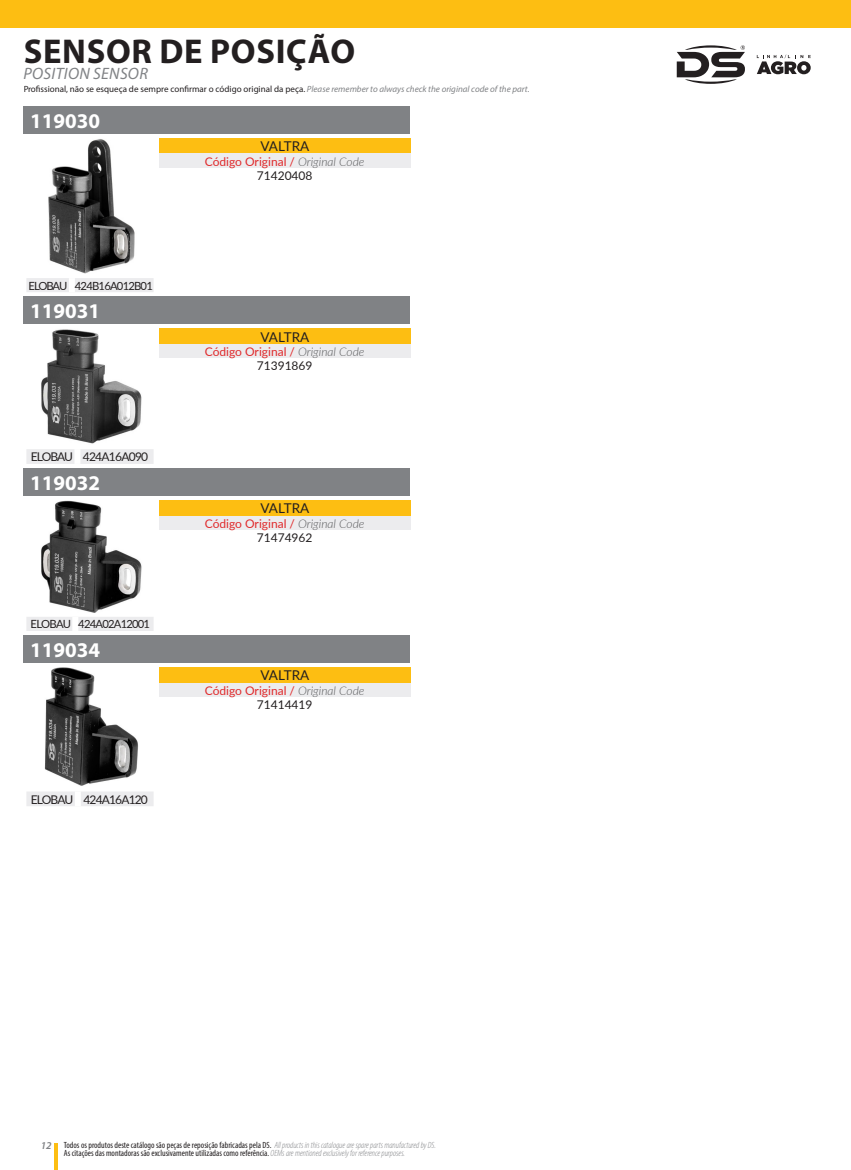
<style>
.page{position:relative;width:851px;height:1170px;background:#fff}
.page>*{position:absolute;margin:0;border:0;box-sizing:border-box;transform-origin:0 0}
.Titulo{font:700 34.5px "Myriad Pro";letter-spacing:.02em;color:#231f20}
.t1{font:700 21px "Myriad Pro";color:#fff}
.Titulo-2{font:italic 16.5px "Myriad Pro";letter-spacing:.02em;color:#808285}
.t2{font:13.5px "Lato";color:#231f20}
.t3{font:12px "Lato";color:#e0282a}
.t4{font:12px "Lato";color:#231f20}
.t5{font:12px "Lato";letter-spacing:-.03em;color:#231f20}
.t6{font:12px "Lato";letter-spacing:-.07em;color:#231f20}
.t7{font:12px "Lato";letter-spacing:-.06em;color:#231f20}
.t8{font:11.25px "Lato";letter-spacing:-.07em;color:#231f20}
.t9{font:italic 600 10.5px "Myriad Pro";color:#808285}
.t10{font:condensed 9px/7.5px "Myriad Pro";color:#231f20}
.t11{font:9px "Myriad Pro";color:#231f20}
.s1{font-style:italic;color:#808285}
.s2{font-weight:300;font-style:italic;color:#57585a}
.s3{font-weight:300;font-style:italic;color:#808285}
</style>
<div class="page">
<hr style="left:55px;top:1142px;width:3px;height:27px;background:#fdbe12">
<svg style="left:676px;top:45px;width:68px;height:39px"></svg>
<svg style="left:756px;top:55px;width:54px;height:19px"></svg>
<div style="left:0;top:0;width:850px;height:28px;background:#fdbe12"></div>
<div style="left:23px;top:297px;width:387px;height:27px;background:#808285"></div>
<div style="left:23px;top:468px;width:387px;height:27px;background:#808285"></div>
<div style="left:23px;top:635px;width:387px;height:27px;background:#808285"></div>
<img style="left:41px;top:329px;width:101px;height:115px">
<img style="left:41px;top:500px;width:101px;height:112px">
<img style="left:44px;top:667px;width:94px;height:119px">
<div style="left:159px;top:328px;width:251px;height:16px;background:#fdbe12"></div>
<div style="left:159px;top:344px;width:251px;height:14px;background:#ececee"></div>
<div style="left:159px;top:500px;width:251px;height:16px;background:#fdbe12"></div>
<div style="left:159px;top:516px;width:251px;height:14px;background:#ececee"></div>
<div style="left:159px;top:667px;width:251px;height:15px;background:#fdbe12"></div>
<div style="left:159px;top:682px;width:251px;height:15px;background:#ececee"></div>
<div style="left:26px;top:617px;width:127px;height:14px;background:#ececee"></div>
<div style="left:72px;top:616px;width:6px;height:15px;background:#fff"></div>
<div style="left:26px;top:792px;width:127px;height:14px;background:#ececee"></div>
<div style="left:75px;top:791px;width:6px;height:15px;background:#fff"></div>
<div style="left:26px;top:449px;width:127px;height:15px;background:#ececee"></div>
<div style="left:74px;top:449px;width:6px;height:15px;background:#fff"></div>
<div style="left:23px;top:106px;width:387px;height:28px;background:#808285"></div>
<img style="left:48px;top:139px;width:87px;height:134px">
<div style="left:159px;top:138px;width:251px;height:16px;background:#fdbe12"></div>
<div style="left:159px;top:154px;width:251px;height:14px;background:#ececee"></div>
<div style="left:26px;top:278px;width:127px;height:14px;background:#ececee"></div>
<div style="left:69px;top:278px;width:6px;height:14px;background:#fff"></div>
<p class="Titulo" style="left:24px;top:29px;width:333px">SENSOR DE POSIÇÃO</p>
<p class="Titulo-2" style="left:24px;top:63px;width:126px">POSITION SENSOR</p>
<p class="t11" style="left:23px;top:84px;width:507px">Profissional, não se esqueça de sempre confirmar o código original da peça. <span class="s1">Please remember to always check the original code of the part.</span></p>
<p class="t1" style="left:30px;top:107px;width:71px">119030</p>
<p class="t8" style="left:29px;top:277px;width:40px">ELOBAU</p>
<p class="t8" style="left:75px;top:277px;width:79px">424B16A012B01</p>
<p class="t1" style="left:30px;top:297px;width:71px">119031</p>
<p class="t5" style="left:31px;top:448px;width:43px">ELOBAU</p>
<p class="t7" style="left:83px;top:448px;width:67px">424A16A090</p>
<p class="t1" style="left:30px;top:469px;width:71px">119032</p>
<p class="t8" style="left:31px;top:616px;width:42px">ELOBAU</p>
<p class="t8" style="left:78px;top:616px;width:73px">424A02A12001</p>
<p class="t1" style="left:30px;top:636px;width:71px">119034</p>
<p class="t5" style="left:31px;top:790px;width:44px">ELOBAU</p>
<p class="t6" style="left:83px;top:790px;width:66px">424A16A120</p>
<p class="t2" style="left:260px;top:137px;width:50px">VALTRA</p>
<p class="t3" style="left:205px;top:153px;width:161px">Código Original / <span class="s2">Original Code</span></p>
<p class="t4" style="left:257px;top:167px;width:57px">71420408</p>
<p class="t2" style="left:260px;top:327px;width:50px">VALTRA</p>
<p class="t3" style="left:205px;top:343px;width:161px">Código Original / <span class="s2">Original Code</span></p>
<p class="t4" style="left:257px;top:357px;width:57px">71391869</p>
<p class="t2" style="left:260px;top:498px;width:50px">VALTRA</p>
<p class="t3" style="left:205px;top:514px;width:161px">Código Original / <span class="s2">Original Code</span></p>
<p class="t4" style="left:257px;top:529px;width:57px">71474962</p>
<p class="t2" style="left:260px;top:665px;width:50px">VALTRA</p>
<p class="t3" style="left:205px;top:681px;width:161px">Código Original / <span class="s2">Original Code</span></p>
<p class="t4" style="left:257px;top:696px;width:57px">71414419</p>
<p class="t9" style="left:41px;top:1139px;width:12px">12</p>
<p class="t10" style="left:64px;top:1141px;width:373px">Todos os produtos deste catálogo são peças de reposição fabricadas pela DS. <span class="s3">All products in this catalogue are spare parts manufactured by DS.<br></span>As citações das montadoras são exclusivamente utilizadas como referência. <span class="s3">OEMs are mentioned exclusively for reference purposes.</span></p>
</div>
